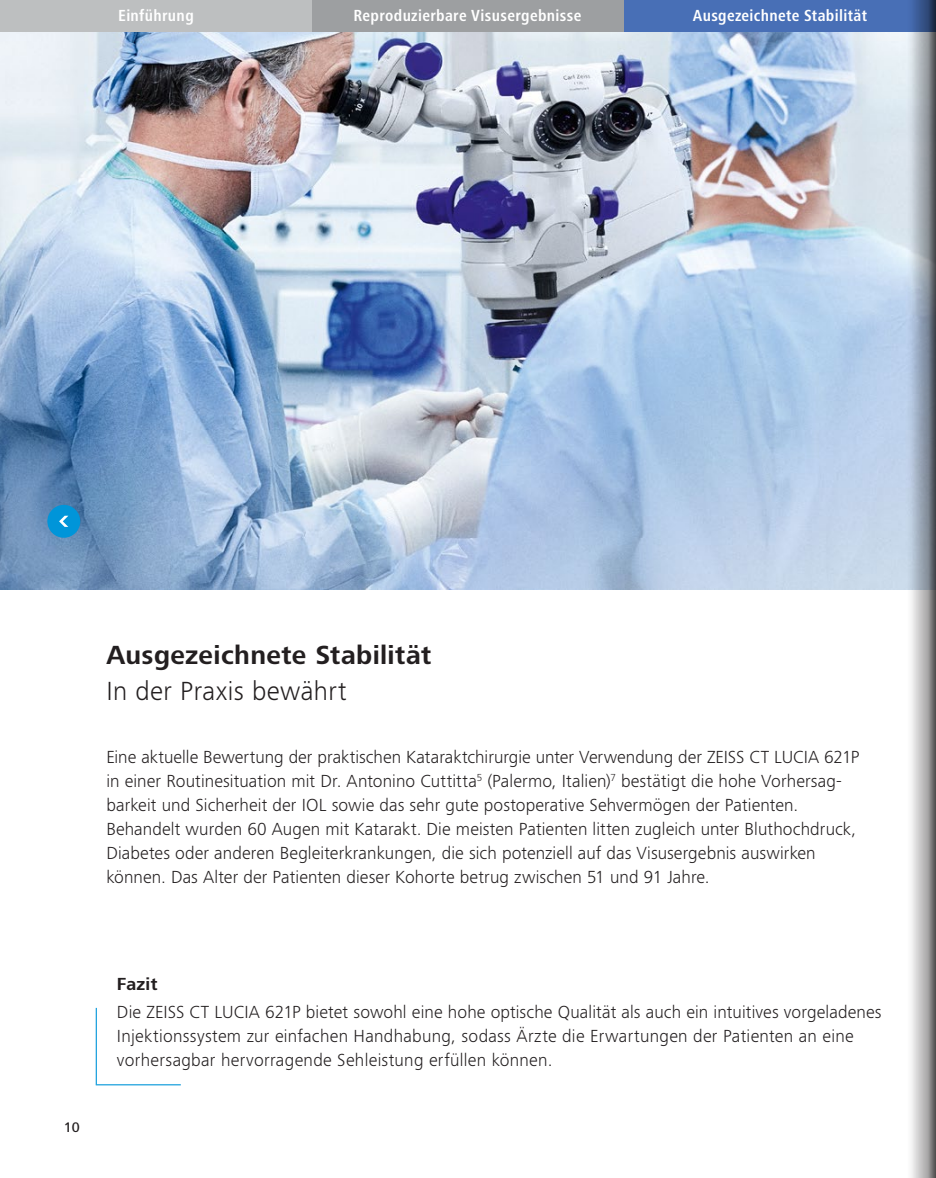
<style>
.page{position:relative;width:936px;height:1178px;background:#fff}
.page>*{position:absolute;margin:0;border:0;box-sizing:border-box;transform-origin:0 0}
.t1{font:700 27px "ZEISS Frutiger Next W1 G";letter-spacing:.015em;color:#231f20}
.t2{font:300 27px "ZEISS Frutiger Next W1 G";letter-spacing:.015em;color:#231f20}
.t3{font:300 18px/24px "ZEISS Frutiger Next W1 G";letter-spacing:.005em;color:#231f20}
.t4{font:700 18px "ZEISS Frutiger Next W1 G";letter-spacing:.015em;color:#231f20}
.t5{font:700 condensed 16.5px "ZEISS Frutiger Next W1 G";letter-spacing:.02em;color:#fff}
.t6{font:500 14.25px "ZEISS Frutiger Next W1 G";color:#231f20}
</style>
<div class="page">
<img style="left:0;top:32px;width:897px;height:557px">
<hr style="left:96px;top:1008px;width:1px;height:76px;background:#0095d9">
<hr style="left:96px;top:1084px;width:85px;height:1px;background:#0095d9">
<div style="left:624px;top:0;width:311px;height:32px;background:#486fb6"></div>
<svg style="left:0;top:0;width:624px;height:32px;background:#adafb0"></svg>
<div style="left:47px;top:505px;width:33px;height:33px;background:#0095d9;border-radius:50%"></div>
<svg style="left:59px;top:516px;width:9px;height:11px"></svg>
<hr style="left:935px;top:0;width:1px;height:1178px;background:#231f20">
<svg style="left:897px;top:0;width:28px;height:1178px"></svg>
<svg style="left:925px;top:0;width:10px;height:1178px;background:#808489"></svg>
<p class="t5" style="left:118px;top:4px;width:77px">Einführung</p>
<p class="t5" style="left:353px;top:4px;width:229px">Reproduzierbare Visusergebnisse</p>
<p class="t5" style="left:692px;top:4px;width:176px">Ausgezeichnete Stabilität</p>
<h1 class="t1" style="left:106px;top:636px;width:326px">Ausgezeichnete Stabilität</h1>
<h1 class="t2" style="left:106px;top:672px;width:242px">In der Praxis bewährt</h1>
<p class="t3" style="left:106px;top:744px;width:754px">Eine aktuelle Bewertung der praktischen Kataraktchirurgie unter Verwendung der ZEISS CT LUCIA 621P in einer Routinesituation mit Dr. Antonino Cuttitta<sup>5</sup> (Palermo, Italien)<sup>7</sup> bestätigt die hohe Vorhersag&shy;barkeit und Sicherheit der IOL sowie das sehr gute postoperative Sehvermögen der Patienten.<br>Behandelt wurden 60 Augen mit Katarakt. Die meisten Patienten litten zugleich unter Bluthochdruck, Diabetes oder anderen Begleiterkrankungen, die sich potenziell auf das Visusergebnis auswirken können. Das Alter der Patienten dieser Kohorte betrug zwischen 51 und 91 Jahre.</p>
<p class="t6" style="left:64px;top:1117px;width:18px">10</p>
<p class="t4" style="left:117px;top:971px;width:42px">Fazit</p>
<p class="t3" style="left:117px;top:999px;width:766px">Die ZEISS CT LUCIA 621P bietet sowohl eine hohe optische Qualität als auch ein intuitives vorgeladenes<br>Injektionssystem zur einfachen Handhabung, sodass Ärzte die Erwartungen der Patienten an eine vorhersagbar hervorragende Sehleistung erfüllen können.</p>
</div>
